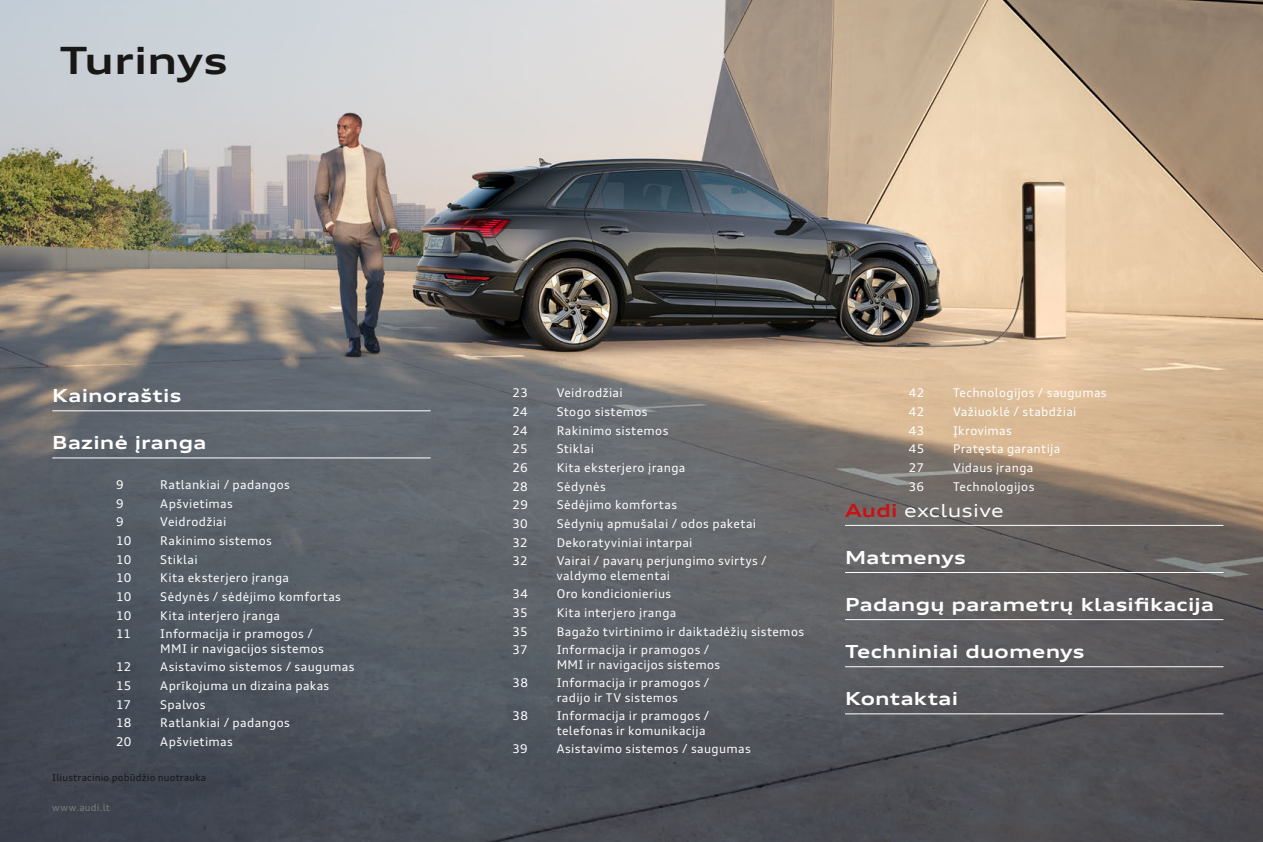
<style>
.page{position:relative;width:1263px;height:842px;background:#fff}
.page>*{position:absolute;margin:0;border:0;box-sizing:border-box;transform-origin:0 0}
.t1{font:700 expanded 37.5px "Audi Type";color:#181716}
.t2{font:700 expanded 18px "Audi Type";letter-spacing:.015em;color:#fff}
.t3{font:expanded 18px "Audi Type";letter-spacing:.005em;color:#fff}
.t4{font:12px/14.4px "Audi Type";letter-spacing:.03em;color:#fff}
.t5{font:9.75px "Audi Type";letter-spacing:.02em;color:#181716}
.t6{font:9.75px "Audi Type";letter-spacing:.015em;color:#7b7b7a}
.s1{font-weight:700;color:#cd1013}
</style>
<div class="page">
<img style="left:0;top:0;width:1263px;height:842px">
<hr style="left:52px;top:410px;width:379px;height:1px;background:#fff">
<hr style="left:52px;top:458px;width:379px;height:1px;background:#fff">
<hr style="left:845px;top:525px;width:378px;height:1px;background:#fff">
<hr style="left:845px;top:572px;width:378px;height:1px;background:#fff">
<hr style="left:845px;top:619px;width:378px;height:1px;background:#fff">
<hr style="left:845px;top:666px;width:378px;height:1px;background:#fff">
<hr style="left:845px;top:713px;width:378px;height:1px;background:#fff">
<h1 class="t1" style="left:60px;top:37px;width:170px">Turinys</h1>
<h2 class="t2" style="left:52px;top:384px;width:131px">Kainoraštis</h2>
<h2 class="t2" style="left:52px;top:431px;width:156px">Bazinė įranga</h2>
<p class="t4" style="left:116px;top:477px;width:9px">9</p>
<p class="t4" style="left:160px;top:477px;width:131px">Ratlankiai / padangos</p>
<p class="t4" style="left:116px;top:496px;width:9px">9</p>
<p class="t4" style="left:160px;top:496px;width:74px">Apšvietimas</p>
<p class="t4" style="left:116px;top:515px;width:9px">9</p>
<p class="t4" style="left:160px;top:515px;width:68px">Veidrodžiai</p>
<p class="t4" style="left:116px;top:533px;width:17px">10</p>
<p class="t4" style="left:160px;top:533px;width:113px">Rakinimo sistemos</p>
<p class="t4" style="left:116px;top:552px;width:17px">10</p>
<p class="t4" style="left:160px;top:552px;width:39px">Stiklai</p>
<p class="t4" style="left:116px;top:571px;width:17px">10</p>
<p class="t4" style="left:160px;top:571px;width:130px">Kita eksterjero įranga</p>
<p class="t4" style="left:116px;top:589px;width:17px">10</p>
<p class="t4" style="left:160px;top:589px;width:182px">Sėdynės / sėdėjimo komfortas</p>
<p class="t4" style="left:116px;top:608px;width:17px">10</p>
<p class="t4" style="left:160px;top:608px;width:121px">Kita interjero įranga</p>
<p class="t4" style="left:116px;top:626px;width:17px">11</p>
<p class="t4" style="left:160px;top:626px;width:165px">Informacija ir pramogos /<br>MMI ir navigacijos sistemos</p>
<p class="t4" style="left:116px;top:660px;width:17px">12</p>
<p class="t4" style="left:160px;top:660px;width:196px">Asistavimo sistemos / saugumas</p>
<p class="t4" style="left:116px;top:678px;width:17px">15</p>
<p class="t4" style="left:160px;top:678px;width:171px">Aprīkojuma un dizaina pakas</p>
<p class="t4" style="left:116px;top:697px;width:17px">17</p>
<p class="t4" style="left:160px;top:697px;width:47px">Spalvos</p>
<p class="t4" style="left:116px;top:715px;width:17px">18</p>
<p class="t4" style="left:160px;top:715px;width:131px">Ratlankiai / padangos</p>
<p class="t4" style="left:116px;top:734px;width:17px">20</p>
<p class="t4" style="left:160px;top:734px;width:74px">Apšvietimas</p>
<p class="t5" style="left:52px;top:771px;width:155px">Iliustracinio pobūdžio nuotrauka</p>
<p class="t6" style="left:52px;top:801px;width:59px">www.audi.lt</p>
<p class="t4" style="left:512px;top:386px;width:17px">23</p>
<p class="t4" style="left:557px;top:386px;width:68px">Veidrodžiai</p>
<p class="t4" style="left:512px;top:404px;width:17px">24</p>
<p class="t4" style="left:557px;top:404px;width:93px">Stogo sistemos</p>
<p class="t4" style="left:512px;top:423px;width:17px">24</p>
<p class="t4" style="left:557px;top:423px;width:113px">Rakinimo sistemos</p>
<p class="t4" style="left:512px;top:442px;width:17px">25</p>
<p class="t4" style="left:557px;top:442px;width:39px">Stiklai</p>
<p class="t4" style="left:512px;top:460px;width:17px">26</p>
<p class="t4" style="left:557px;top:460px;width:130px">Kita eksterjero įranga</p>
<p class="t4" style="left:512px;top:479px;width:17px">28</p>
<p class="t4" style="left:557px;top:479px;width:51px">Sėdynės</p>
<p class="t4" style="left:512px;top:498px;width:17px">29</p>
<p class="t4" style="left:557px;top:498px;width:122px">Sėdėjimo komfortas</p>
<p class="t4" style="left:512px;top:516px;width:17px">30</p>
<p class="t4" style="left:557px;top:516px;width:201px">Sėdynių apmušalai / odos paketai</p>
<p class="t4" style="left:512px;top:535px;width:17px">32</p>
<p class="t4" style="left:557px;top:535px;width:137px">Dekoratyviniai intarpai</p>
<p class="t4" style="left:512px;top:553px;width:17px">32</p>
<p class="t4" style="left:557px;top:553px;width:212px">Vairai / pavarų perjungimo svirtys / valdymo elementai</p>
<p class="t4" style="left:512px;top:587px;width:17px">34</p>
<p class="t4" style="left:557px;top:587px;width:116px">Oro kondicionierius</p>
<p class="t4" style="left:512px;top:605px;width:17px">35</p>
<p class="t4" style="left:557px;top:605px;width:121px">Kita interjero įranga</p>
<p class="t4" style="left:512px;top:624px;width:17px">35</p>
<p class="t4" style="left:557px;top:624px;width:249px">Bagažo tvirtinimo ir daiktadėžių sistemos</p>
<p class="t4" style="left:512px;top:642px;width:17px">37</p>
<p class="t4" style="left:557px;top:642px;width:165px">Informacija ir pramogos /<br>MMI ir navigacijos sistemos</p>
<p class="t4" style="left:512px;top:676px;width:17px">38</p>
<p class="t4" style="left:557px;top:676px;width:154px">Informacija ir pramogos / radijo ir TV sistemos</p>
<p class="t4" style="left:512px;top:709px;width:17px">38</p>
<p class="t4" style="left:557px;top:709px;width:154px">Informacija ir pramogos / telefonas ir komunikacija</p>
<p class="t4" style="left:512px;top:742px;width:17px">39</p>
<p class="t4" style="left:557px;top:742px;width:196px">Asistavimo sistemos / saugumas</p>
<p class="t4" style="left:909px;top:386px;width:17px">42</p>
<p class="t4" style="left:953px;top:386px;width:155px">Technologijos / saugumas</p>
<p class="t4" style="left:909px;top:404px;width:17px">42</p>
<p class="t4" style="left:953px;top:404px;width:125px">Važiuoklė / stabdžiai</p>
<p class="t4" style="left:909px;top:423px;width:17px">43</p>
<p class="t4" style="left:953px;top:423px;width:60px">Įkrovimas</p>
<p class="t4" style="left:909px;top:442px;width:17px">45</p>
<p class="t4" style="left:953px;top:442px;width:109px">Pratęsta garantija</p>
<p class="t4" style="left:909px;top:460px;width:17px">27</p>
<p class="t4" style="left:953px;top:460px;width:82px">Vidaus įranga</p>
<p class="t4" style="left:909px;top:479px;width:17px">36</p>
<p class="t4" style="left:953px;top:479px;width:83px">Technologijos</p>
<h2 class="t3" style="left:845px;top:499px;width:160px"><span class="s1">Audi</span> exclusive</h2>
<h2 class="t2" style="left:845px;top:546px;width:122px">Matmenys</h2>
<h2 class="t2" style="left:845px;top:593px;width:371px">Padangų parametrų klasifikacija</h2>
<h2 class="t2" style="left:845px;top:640px;width:241px">Techniniai duomenys</h2>
<h2 class="t2" style="left:845px;top:687px;width:115px">Kontaktai</h2>
</div>
